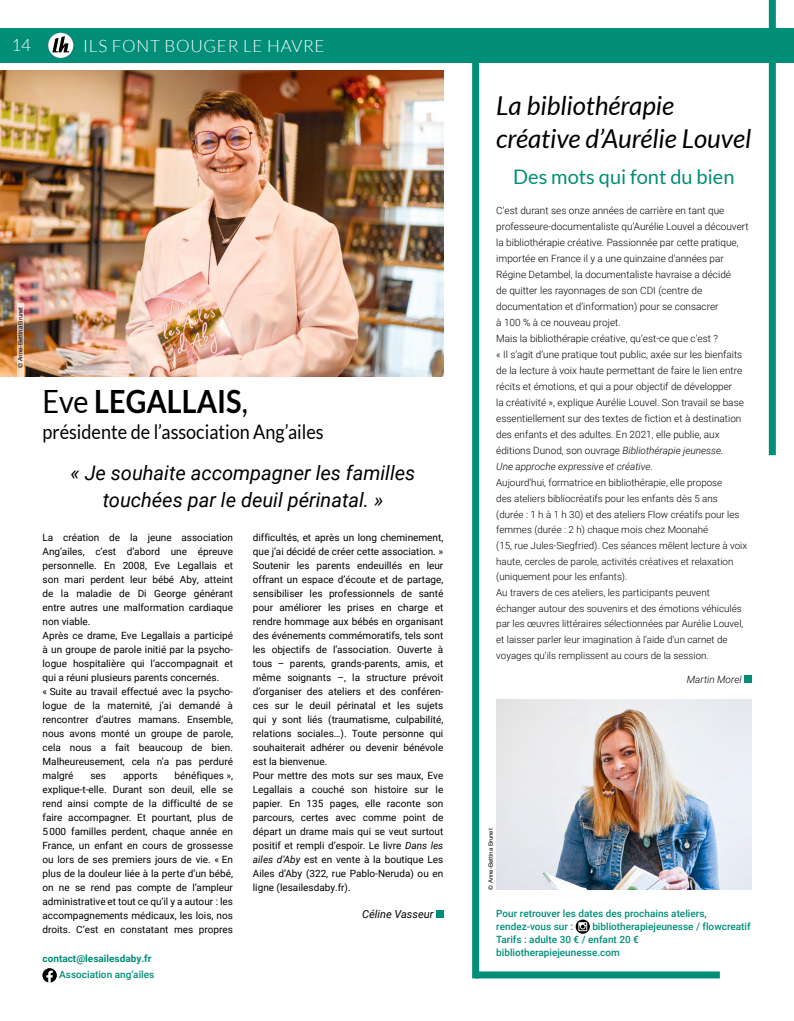
<style>
.page{position:relative;width:794px;height:1021px;background:#fff}
.page>*{position:absolute;margin:0;border:0;box-sizing:border-box;transform-origin:0 0}
.t1{font:700 32px "Lato";color:#000;scale:.9 1}
.t2{font:italic 26px/33px "Lato";color:#000}
.t3{font:italic 20px/27px "Roboto";color:#000;text-align:center}
.t4{font:20px "Lato";color:#000;scale:.9 1}
.t5{font:20px "Lato";color:#008e79}
.t6{font:300 17px "Lato";letter-spacing:.04em;color:#fff}
.t7{font:italic 11px "Roboto";color:#000}
.t8{font:10px/14px "Roboto";color:#000}
.t9{font:300 10px/16px "Roboto";color:#000}
.t10{font:500 10px/13px "Roboto";color:#008e79}
.t11{font:700 10px "Roboto";color:#008e79}
.t12{font:italic 300 10px "Roboto";color:#000}
.t13{font:300 9.8px/15.7px "Roboto";color:#000}
.t14{font:6px "Helvetica Neue LT Std";color:#000}
.s1{font-weight:400}
.s2{font-style:italic}
</style>
<div class="page">
<div style="left:0;top:28px;width:794px;height:34px;background:#008e79"></div>
<svg style="left:48px;top:33px;width:25px;height:25px"></svg>
<div style="left:475px;top:971px;width:245px;height:7px;background:#008e79"></div>
<div style="left:472px;top:38px;width:7px;height:940px;background:#008e79"></div>
<div style="left:769px;top:0;width:7px;height:455px;background:#008e79"></div>
<div style="left:436px;top:910px;width:7px;height:8px;background:#008e79"></div>
<div style="left:744px;top:675px;width:7px;height:8px;background:#008e79"></div>
<img style="left:0;top:71px;width:443px;height:305px">
<svg style="left:43px;top:968px;width:14px;height:14px"></svg>
<svg style="left:575px;top:919px;width:15px;height:14px"></svg>
<svg style="left:578px;top:922px;width:9px;height:9px"></svg>
<img style="left:496px;top:699px;width:255px;height:190px">
<svg style="left:17px;top:302px;width:7px;height:74px"></svg>
<h3 class="t6" style="left:11px;top:36px;width:21px">14</h3>
<h3 class="t6" style="left:83px;top:37px;width:243px">ILS FONT BOUGER LE HAVRE</h3>
<p class="t14" style="left:17px;top:368px;width:63px;rotate:-90deg">© Anne-Bettina Brunet</p>
<h1 class="t1" style="left:43px;top:383px;width:229px"><span class="s1">Eve</span> LEGALLAIS<span class="s1">,</span></h1>
<h3 class="t4" style="left:43px;top:421px;width:314px">présidente de l’association Ang’ailes</h3>
<h3 class="t3" style="left:71px;top:459px;width:346px">« Je souhaite accompagner les familles touchées par le deuil périnatal. »</h3>
<p class="t8" style="left:43px;top:529px;width:192px">La création de la jeune association Ang’ailes, c’est d’abord une épreuve personnelle. En 2008, Eve Legallais et son mari perdent leur bébé Aby, atteint de la maladie de Di George générant entre autres une malformation cardiaque non viable.<br>Après ce drame, Eve Legallais a participé à un groupe de parole initié par la psycho&shy;logue hospitalière qui l’accompagnait et qui a réuni plusieurs parents concernés.<br>« Suite au travail effectué avec la psycho&shy;logue de la maternité, j’ai demandé à rencontrer d’autres mamans. Ensemble, nous avons monté un groupe de parole, cela nous a fait beaucoup de bien.<br>Malheureusement, cela n’a pas perduré malgré</p>
<p class="t8" style="left:43px;top:767px;width:192px;text-align:justify;text-indent:132px">bénéfiques », explique-t-elle. Durant son deuil, elle se rend ainsi compte de la difficulté de se faire accompagner. Et pourtant, plus de 5 000 familles perdent, chaque année en France, un enfant en cours de grossesse ou lors de ses premiers jours de vie. « En plus de la douleur liée à la perte d’un bébé, on ne se rend pas compte de l’ampleur administrative et tout ce qu’il y a autour : les accompagnements médicaux, les lois, nos droits. C’est en constatant mes propres</p>
<p class="t8" style="left:90px;top:767px;width:17px">ses</p>
<p class="t8" style="left:123px;top:767px;width:36px">apports</p>
<p class="t11" style="left:43px;top:951px;width:110px">contact@lesailesdaby.fr</p>
<p class="t10" style="left:59px;top:968px;width:97px">Association ang’ailes</p>
<p class="t8" style="left:253px;top:529px;width:192px">difficultés, et après un long cheminement, que j’ai décidé de créer cette association. » Soutenir les parents endeuillés en leur offrant un espace d’écoute et de partage, sensibiliser les professionnels de santé pour améliorer les prises en charge et rendre hommage aux bébés en organisant des événements commémoratifs, tels sont les objectifs de l’association. Ouverte à tous – parents, grands-parents, amis, et même soignants –, la structure prévoit d’organiser des ateliers et des conféren&shy;ces sur le deuil périnatal et les sujets qui y sont liés (traumatisme, culpabilité, relations sociales…). Toute personne qui souhaiterait adhérer ou devenir bénévole est la bienvenue.<br>Pour mettre des mots sur ses maux, Eve Legallais a couché son histoire sur le papier. En 135 pages, elle raconte son parcours, certes avec comme point de départ un drame mais qui se veut surtout positif et rempli d’espoir. Le livre <span class="s2">Dans les ailes d’Aby</span> est en vente à la boutique Les Ailes d’Aby (322, rue Pablo-Neruda) ou en ligne (lesailesdaby.fr).</p>
<p class="t7" style="left:362px;top:906px;width:73px">Céline Vasseur</p>
<h2 class="t2" style="left:496px;top:89px;width:256px">La bibliothérapie créative d’Aurélie Louvel</h2>
<h3 class="t5" style="left:513px;top:166px;width:223px">Des mots qui font du bien</h3>
<p class="t9" style="left:496px;top:202px;width:254px">C’est durant ses onze années de carrière en tant que professeure-documentaliste qu’Aurélie Louvel a découvert la bibliothérapie créative. Passionnée par cette pratique, importée en France il y a une quinzaine d’années par Régine Detambel, la documentaliste havraise a décidé<br>de quitter les rayonnages de son CDI (centre de documentation et d’information) pour se consacrer<br>à 100 % à ce nouveau projet.<br>Mais la bibliothérapie créative, qu’est-ce que c’est ?<br>« Il s’agit d’une pratique tout public, axée sur les bienfaits de la lecture à voix haute permettant de faire le lien entre récits et émotions, et qui a pour objectif de développer<br>la créativité », explique Aurélie Louvel. Son travail se base essentiellement sur des textes de fiction et à destination des enfants et des adultes. En 2021, elle publie, aux éditions Dunod, son ouvrage <span class="s2">Bibliothérapie jeunesse.<br>Une approche expressive et créative</span>.</p>
<p class="t13" style="left:496px;top:474px;width:252px">Aujourd’hui, formatrice en bibliothérapie, elle propose<br>des ateliers bibliocréatifs pour les enfants dès 5 ans (durée : 1 h à 1 h 30) et des ateliers Flow créatifs pour les femmes (durée : 2 h) chaque mois chez Moonahé<br>(15, rue Jules-Siegfried). Ces séances mêlent lecture à voix haute, cercles de parole, activités créatives et relaxation (uniquement pour les enfants).<br>Au travers de ces ateliers, les participants peuvent échanger autour des souvenirs et des émotions véhiculés par les œuvres littéraires sélectionnées par Aurélie Louvel, et laisser parler leur imagination à l’aide d’un carnet de voyages qu’ils remplissent au cours de la session.</p>
<p class="t12" style="left:687px;top:672px;width:56px">Martin Morel</p>
<p class="t14" style="left:487px;top:889px;width:63px;rotate:-90deg">© Anne-Bettina Brunet</p>
<p class="t10" style="left:496px;top:906px;width:212px">Pour retrouver les dates des prochains ateliers, rendez-vous sur :</p>
<p class="t10" style="left:496px;top:919px;width:256px;text-indent:96px">bibliotherapiejeunesse / flowcreatif<br>Tarifs : adulte 30 € / enfant 20 € bibliotherapiejeunesse.com</p>
</div>
